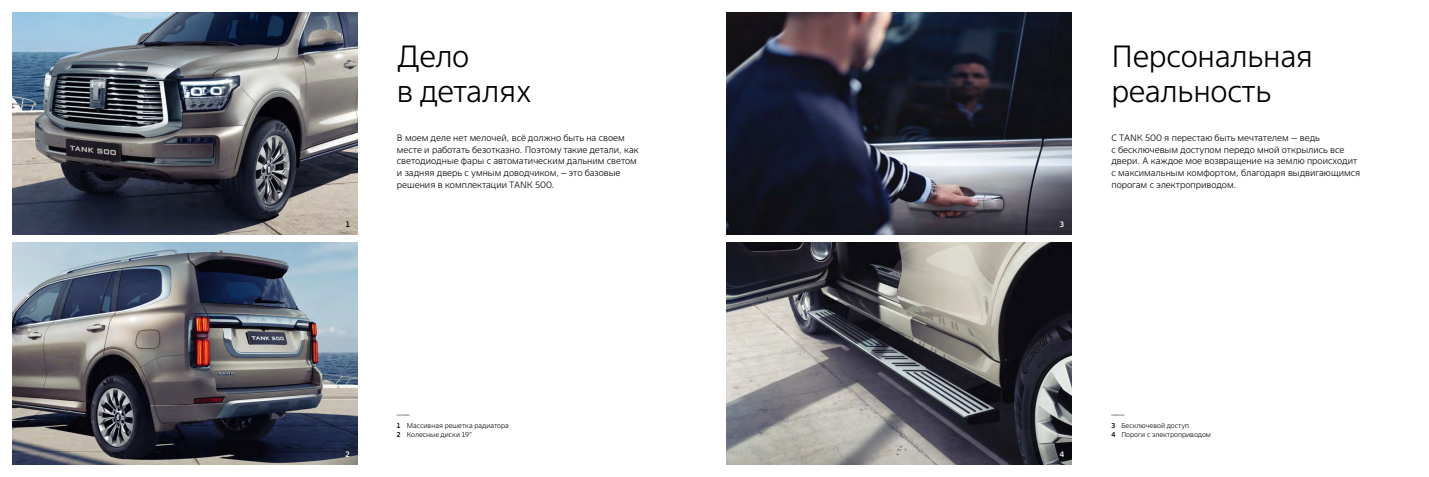
<style>
.page{position:relative;width:1429px;height:477px;background:#fff}
.page>*{position:absolute;margin:0;border:0;box-sizing:border-box;transform-origin:0 0}
.t1{font:300 30.62px/35px "TTTANK";letter-spacing:-.01em;color:#000}
.t2{font:300 9.19px/11.8px "TTTANK";color:#000}
.t3{font:500 7.88px "TTTANK";color:#fff}
.t4{font:500 7.88px "TTTANK";color:#000}
.t5{font:300 7px/15px "TTTANK";color:#000}
.s1{font-weight:500}
</style>
<div class="page">
<img style="left:12px;top:12px;width:345px;height:222px">
<img style="left:12px;top:242px;width:345px;height:222px">
<img style="left:727px;top:12px;width:344px;height:222px">
<img style="left:727px;top:242px;width:344px;height:222px">
<svg style="left:315px;top:422px;width:42px;height:42px"></svg>
<svg style="left:1015px;top:407px;width:56px;height:57px"></svg>
<h1 class="t1" style="left:397px;top:39px;width:136px">Дело<br>в деталях</h1>
<h1 class="t1" style="left:1111px;top:39px;width:203px">Персональная реальность</h1>
<p class="t2" style="left:397px;top:131px;width:243px">В моем деле нет мелочей, всё должно быть на своем месте и работать безотказно. Поэтому такие детали, как светодиодные фары с автоматическим дальним светом и задняя дверь с умным доводчиком, — это базовые решения в комплектации TANK 500.</p>
<p class="t2" style="left:1111px;top:131px;width:250px">С TANK 500 я перестаю быть мечтателем — ведь<br>с бесключевым доступом передо мной открылись все двери. А каждое мое возвращение на землю происходит с максимальным комфортом, благодаря выдвигающимся порогам с электроприводом.</p>
<p class="t4" style="left:346px;top:220px;width:6px">1</p>
<p class="t3" style="left:1060px;top:220px;width:6px">3</p>
<p class="t5" style="left:397px;top:403px;width:113px">_____<br><span class="s1">1</span> Массивная решетка радиатора</p>
<p class="t5" style="left:397px;top:427px;width:77px"><span class="s1">2</span> Колесные диски 19”</p>
<p class="t3" style="left:346px;top:449px;width:6px">2</p>
<p class="t3" style="left:1060px;top:449px;width:6px">4</p>
<p class="t5" style="left:1111px;top:403px;width:79px">_____<br><span class="s1">3</span> Бесключевой доступ</p>
<p class="t5" style="left:1111px;top:427px;width:101px"><span class="s1">4</span> Пороги с электроприводом</p>
</div>
